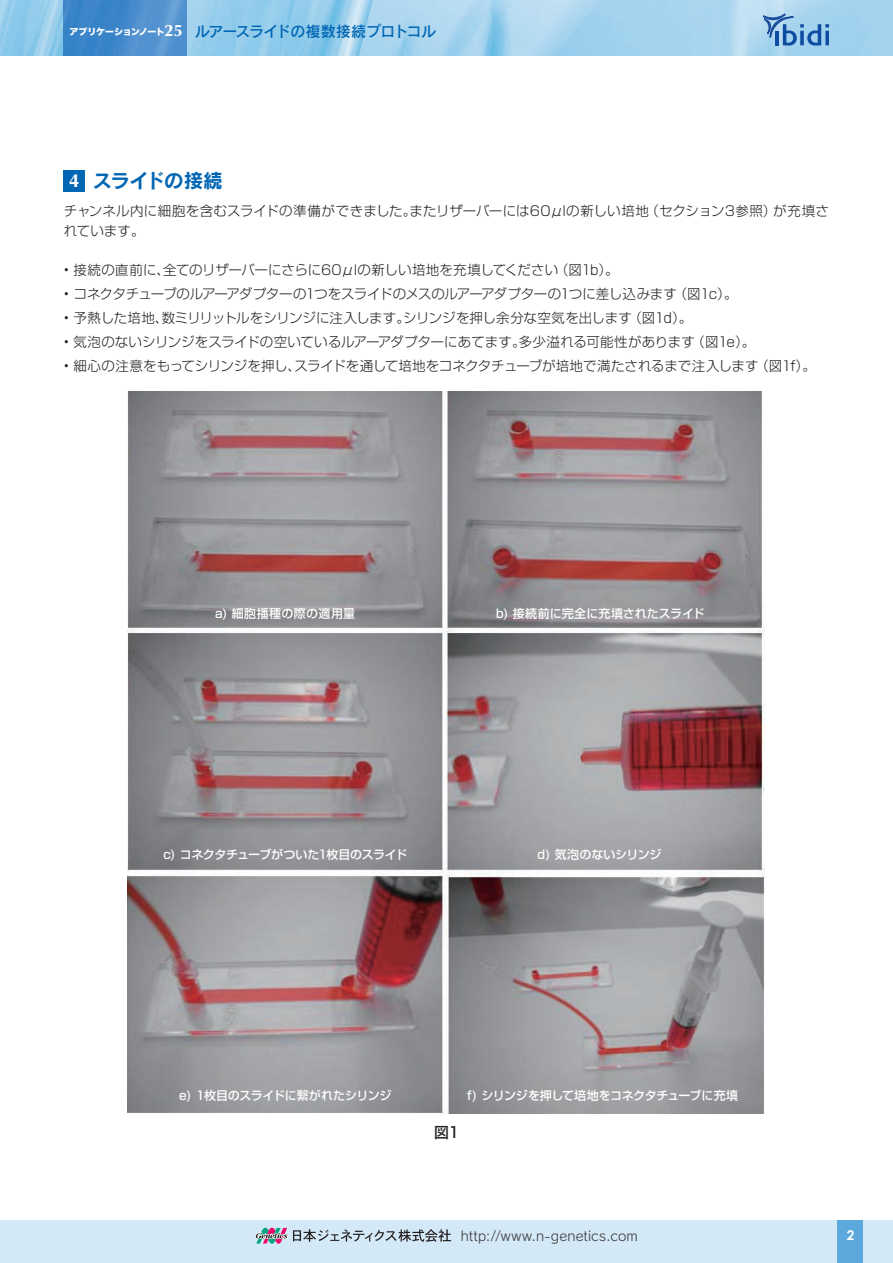
<style>
.page{position:relative;width:893px;height:1263px;background:#fff}
.page>*{position:absolute;margin:0;border:0;box-sizing:border-box;transform-origin:0 0}
.t1{font:19.5px "Rodin CID B";letter-spacing:-.04em;color:#0166b3}
.t2{font:15px "Rodin CID DB";letter-spacing:-.04em;color:#0166b3}
.t3{font:500 15px "Shin Go Pro";color:#231f20}
.t4{font:300 13.5px "Shin Go Pro";letter-spacing:-.01em;color:#231f20}
.t5{font:300 13.5px/19.5px "Shin Go Pro";letter-spacing:.01em;color:#231f20}
.t6{font:300 13.5px "Shin Go Pro";letter-spacing:-.03em;color:#231f20}
.t7{font:13.5px "Rodin CID M";letter-spacing:.015em;color:#3e3e3f}
.t8{font:700 13.5px "Century Gothic";color:#fff}
.t9{font:500 12px "Shin Go Pro";letter-spacing:-.015em;color:#fff}
.t10{font:500 12px "Shin Go Pro";letter-spacing:-.04em;color:#fff}
.t11{font:500 12px "Shin Go Pro";letter-spacing:.01em;color:#fff}
.t12{font:500 12px "Shin Go Pro";letter-spacing:.035em;color:#fff}
.s1{font-family:"Optima";font-weight:700;font-size:16.5px;color:#fff}
.s2{font-family:"Optima";font-weight:700;font-size:18.75px;color:#fff}
</style>
<div class="page">
<img style="left:0;top:0;width:893px;height:55px">
<svg style="left:762px;top:12px;width:67px;height:34px"></svg>
<svg style="left:64px;top:0;width:123px;height:55px"></svg>
<div style="left:0;top:1220px;width:893px;height:43px;background:#d4e9f7"></div>
<div style="left:838px;top:1220px;width:25px;height:43px;background:#5ba8dc"></div>
<div style="left:64px;top:170px;width:21px;height:21px;background:#0166b3"></div>
<img style="left:128px;top:392px;width:637px;height:721px">
<svg style="left:255px;top:1227px;width:196px;height:17px"></svg>
<p class="t2" style="left:70px;top:22px;width:368px"><sup>アプリケーションノート</sup> <span class="s1">25</span> ルアースライドの複数接続プロトコル</p>
<h1 class="t1" style="left:69px;top:167px;width:155px"><span class="s2">4</span> スライドの接続</h1>
<p class="t5" style="left:64px;top:200px;width:767px">チャンネル内に細胞を含むスライドの準備ができました。またリザーバーには60μlの新しい培地（セクション3参照）が充填されています。</p>
<p class="t4" style="left:64px;top:259px;width:556px">• 接続の直前に、全てのリザーバーにさらに60μlの新しい培地を充填してください（図1b）。</p>
<p class="t6" style="left:64px;top:283px;width:675px">• コネクタチューブのルアーアダプターの1つをスライドのメスのルアーアダプターの1つに差し込みます（図1c）。</p>
<p class="t4" style="left:64px;top:307px;width:630px">• 予熱した培地、数ミリリットルをシリンジに注入します。シリンジを押し余分な空気を出します（図1d）。</p>
<p class="t4" style="left:64px;top:331px;width:693px">• 気泡のないシリンジをスライドの空いているルアーアダプターにあてます。多少溢れる可能性があります（図1e）。</p>
<p class="t4" style="left:64px;top:355px;width:754px">• 細心の注意をもってシリンジを押し、スライドを通して培地をコネクタチューブが培地で満たされるまで注入します（図1f）。</p>
<p class="t12" style="left:215px;top:603px;width:142px">a) 細胞播種の際の適用量</p>
<p class="t11" style="left:496px;top:603px;width:210px">b) 接続前に完全に充填されたスライド</p>
<p class="t10" style="left:163px;top:845px;width:245px">c) コネクタチューブがついた1枚目のスライド</p>
<p class="t9" style="left:538px;top:845px;width:125px">d) 気泡のないシリンジ</p>
<p class="t9" style="left:179px;top:1086px;width:214px">e) 1枚目のスライドに繋がれたシリンジ</p>
<p class="t9" style="left:467px;top:1086px;width:273px">f) シリンジを押して培地をコネクタチューブに充填</p>
<p class="t3" style="left:434px;top:1120px;width:27px">図1</p>
<p class="t7" style="left:461px;top:1227px;width:178px">http://www.n-genetics.com</p>
<p class="t8" style="left:847px;top:1226px;width:9px">2</p>
</div>
